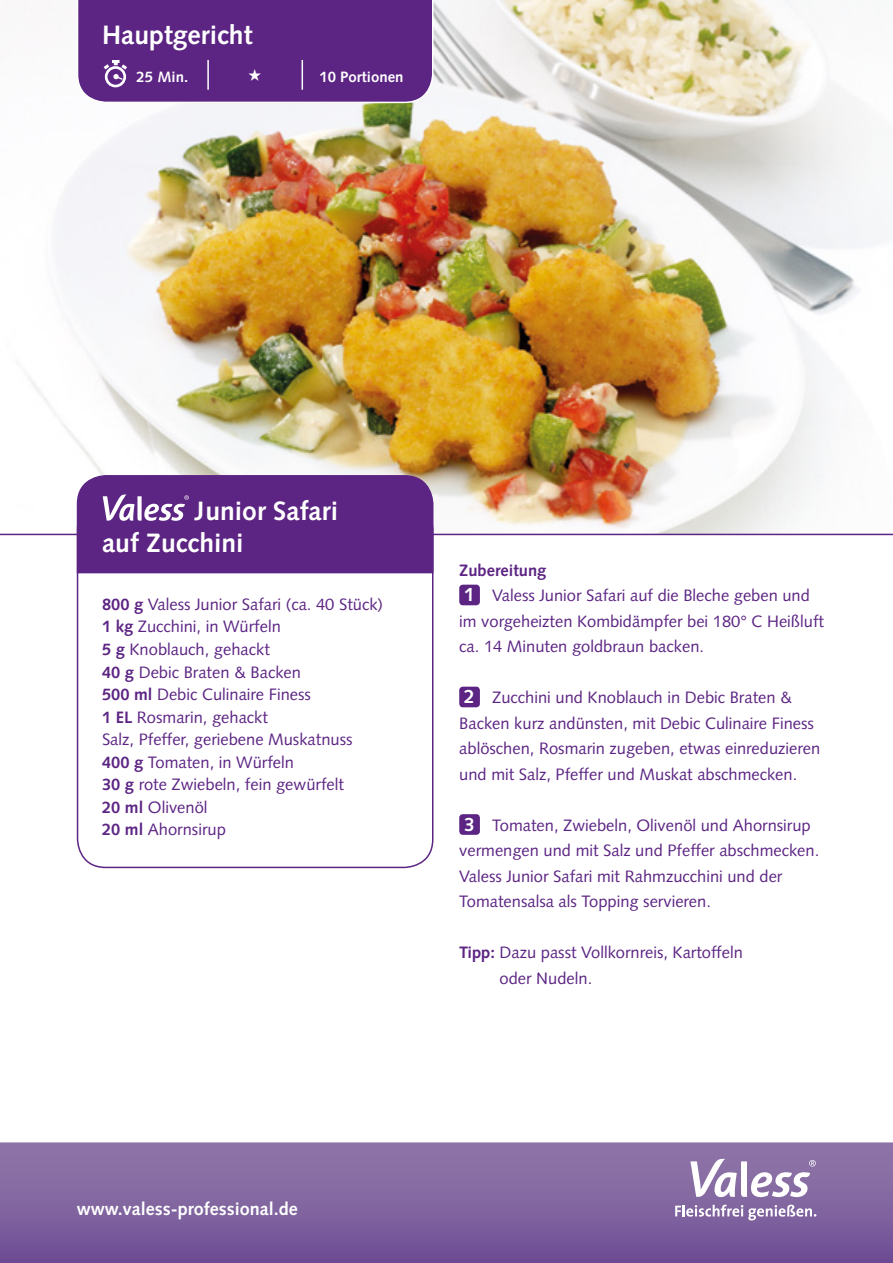
<style>
.page{position:relative;width:893px;height:1263px;background:#fff}
.page>*{position:absolute;margin:0;border:0;box-sizing:border-box;transform-origin:0 0}
.t1{font:700 26.55px/31.5px "Syntax";color:#fff}
.t2{font:700 18px "Syntax";color:#fff}
.t3{font:16.5px/22.5px "Syntax";color:#5c2483}
.t4{font:700 16.5px "Syntax";color:#5c2483}
.t5{font:700 15px "Syntax";color:#fff}
.s1{font-weight:700}
.s2{font-weight:700;font-size:19.2px;color:#fff}
</style>
<div class="page">
<img style="left:0;top:0;width:893px;height:534px">
<hr style="left:0;top:534px;width:893px;height:1px;background:#5c2483">
<svg style="left:0;top:1142px;width:893px;height:121px;background:#80639f"></svg>
<svg style="left:690px;top:1159px;width:126px;height:38px"></svg>
<svg style="left:675px;top:1205px;width:141px;height:15px"></svg>
<div style="left:459px;top:585px;width:21px;height:20px;background:#5c2483;border-radius:4px"></div>
<div style="left:459px;top:687px;width:21px;height:20px;background:#5c2483;border-radius:4px"></div>
<div style="left:459px;top:814px;width:21px;height:21px;background:#5c2483;border-radius:4px"></div>
<svg style="left:76px;top:474px;width:358px;height:100px;background:#642f89"></svg>
<div style="left:76px;top:0;width:358px;height:104px;background:#5c2483"></div>
<h1 class="t1" style="left:102px;top:19px;width:152px">Hauptgericht</h1>
<p class="t5" style="left:137px;top:68px;width:53px">25 Min.</p>
<p class="t5" style="left:319px;top:68px;width:86px">10 Portionen</p>
<h1 class="t1" style="left:102px;top:495px;width:238px;text-indent:93px">Junior Safari auf Zucchini</h1>
<p class="t3" style="left:102px;top:593px;width:282px"><span class="s1">800 g</span> Valess Junior Safari (ca. 40 Stück)<br><span class="s1">1 kg</span> Zucchini, in Würfeln<br><span class="s1">5 g</span> Knoblauch, gehackt<br><span class="s1">40 g</span> Debic Braten &amp; Backen<br><span class="s1">500 ml</span> Debic Culinaire Finess<br><span class="s1">1 EL</span> Rosmarin, gehackt<br>Salz, Pfeffer, geriebene Muskatnuss<br><span class="s1">400 g</span> Tomaten, in Würfeln<br><span class="s1">30 g</span> rote Zwiebeln, fein gewürfelt<br><span class="s1">20 ml</span> Olivenöl<br><span class="s1">20 ml</span> Ahornsirup</p>
<p class="t4" style="left:459px;top:561px;width:89px">Zubereitung</p>
<p class="t3" style="left:464px;top:584px;width:347px"><span class="s2">1</span> Valess Junior Safari auf die Bleche geben und</p>
<p class="t3" style="left:459px;top:610px;width:366px">im vorgeheizten Kombidämpfer bei 180° C Heißluft</p>
<p class="t3" style="left:459px;top:635px;width:246px">ca. 14 Minuten goldbraun backen.</p>
<p class="t3" style="left:459px;top:685px;width:362px;line-height:25.5px;text-indent:5px"><span class="s2">2</span> Zucchini und Knoblauch in Debic Braten &amp; Backen kurz andünsten, mit Debic Culinaire Finess ablöschen, Rosmarin zugeben, etwas einreduzieren und mit Salz, Pfeffer und Muskat abschmecken.</p>
<p class="t3" style="left:459px;top:812px;width:362px;line-height:25.5px;text-indent:5px"><span class="s2">3</span> Tomaten, Zwiebeln, Olivenöl und Ahornsirup vermengen und mit Salz und Pfeffer abschmecken.<br>Valess Junior Safari mit Rahmzucchini und der Tomatensalsa als Topping servieren.</p>
<p class="t3" style="left:500px;top:940px;width:245px;line-height:25.5px;text-indent:-40px"><span class="s1">Tipp:</span> Dazu passt Vollkornreis, Kartoffeln oder Nudeln.</p>
<p class="t2" style="left:77px;top:1199px;width:222px">www.valess-professional.de</p>
</div>
